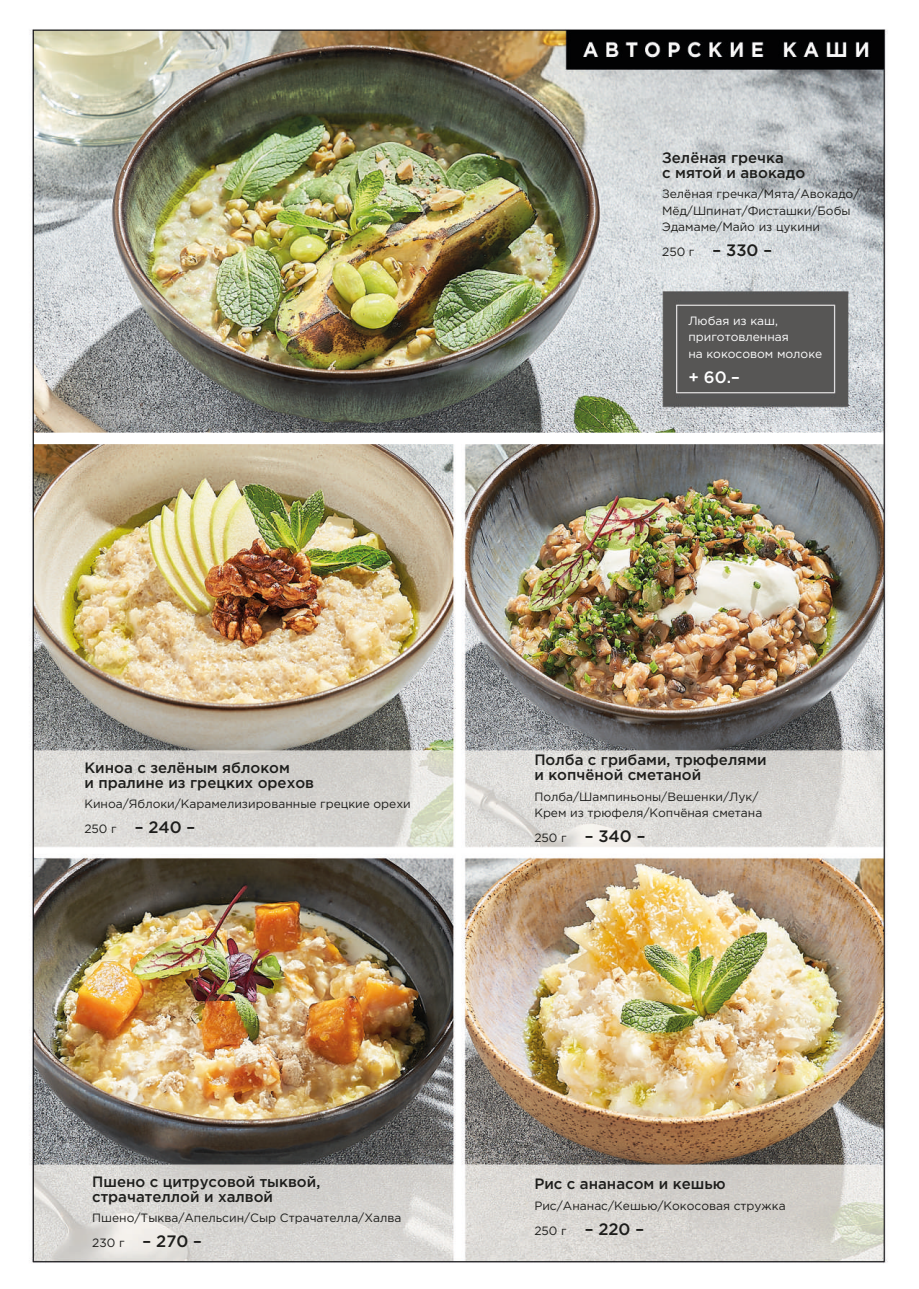
<style>
.page{position:relative;width:919px;height:1289px;background:#fff}
.page>*{position:absolute;margin:0;border:0;box-sizing:border-box;transform-origin:0 0}
.t1{font:500 16.5px "Gotham Pro";color:#1d1d1b}
.t2{font:500 16.5px "Gotham Pro";color:#fff}
.t3{font:500 15px/15px "Gotham Pro";color:#1d1d1b}
.t4{font:12px/16.5px "Gotham Pro";color:#1d1d1b}
.t5{font:12px/16.5px "Gotham Pro";color:#fff}
.s1{font-weight:400;font-size:12px}
</style>
<div class="page">
<img style="left:29px;top:29px;width:859px;height:1234px">
<p class="t3" style="left:662px;top:149px;width:144px">Зелёная гречка<br>с мятой и авокадо</p>
<p class="t4" style="left:662px;top:186px;width:199px">Зелёная гречка/Мята/Авокадо/<br>Мёд/Шпинат/Фисташки/Бобы<br>Эдамаме/Майо из цукини</p>
<h1 class="t1" style="left:662px;top:241px;width:111px"><span class="s1">250 г</span> – 330 –</h1>
<p class="t5" style="left:688px;top:312px;width:135px">Любая из каш, приготовленная<br>на кокосовом молоке</p>
<h1 class="t2" style="left:688px;top:367px;width:53px">+ 60.–</h1>
<p class="t3" style="left:84px;top:759px;width:231px">Киноа с зелёным яблоком<br>и пралине из грецких орехов</p>
<p class="t4" style="left:84px;top:796px;width:328px">Киноа/Яблоки/Карамелизированные грецкие орехи</p>
<h1 class="t1" style="left:84px;top:818px;width:112px"><span class="s1">250 г</span> – 240 –</h1>
<p class="t3" style="left:534px;top:751px;width:234px">Полба с грибами, трюфелями и копчёной сметаной</p>
<p class="t4" style="left:534px;top:788px;width:229px">Полба/Шампиньоны/Вешенки/Лук/<br>Крем из трюфеля/Копчёная сметана</p>
<h1 class="t1" style="left:534px;top:826px;width:112px"><span class="s1">250 г</span> – 340 –</h1>
<p class="t3" style="left:92px;top:1173px;width:229px">Пшено с цитрусовой тыквой, страчателлой и халвой</p>
<p class="t4" style="left:92px;top:1209px;width:310px">Пшено/Тыква/Апельсин/Сыр Страчателла/Халва</p>
<h1 class="t1" style="left:92px;top:1232px;width:111px"><span class="s1">230 г</span> – 270 –</h1>
<p class="t3" style="left:534px;top:1175px;width:193px">Рис с ананасом и кешью</p>
<p class="t4" style="left:534px;top:1196px;width:253px">Рис/Ананас/Кешью/Кокосовая стружка</p>
<h1 class="t1" style="left:534px;top:1219px;width:111px"><span class="s1">250 г</span> – 220 –</h1>
</div>
